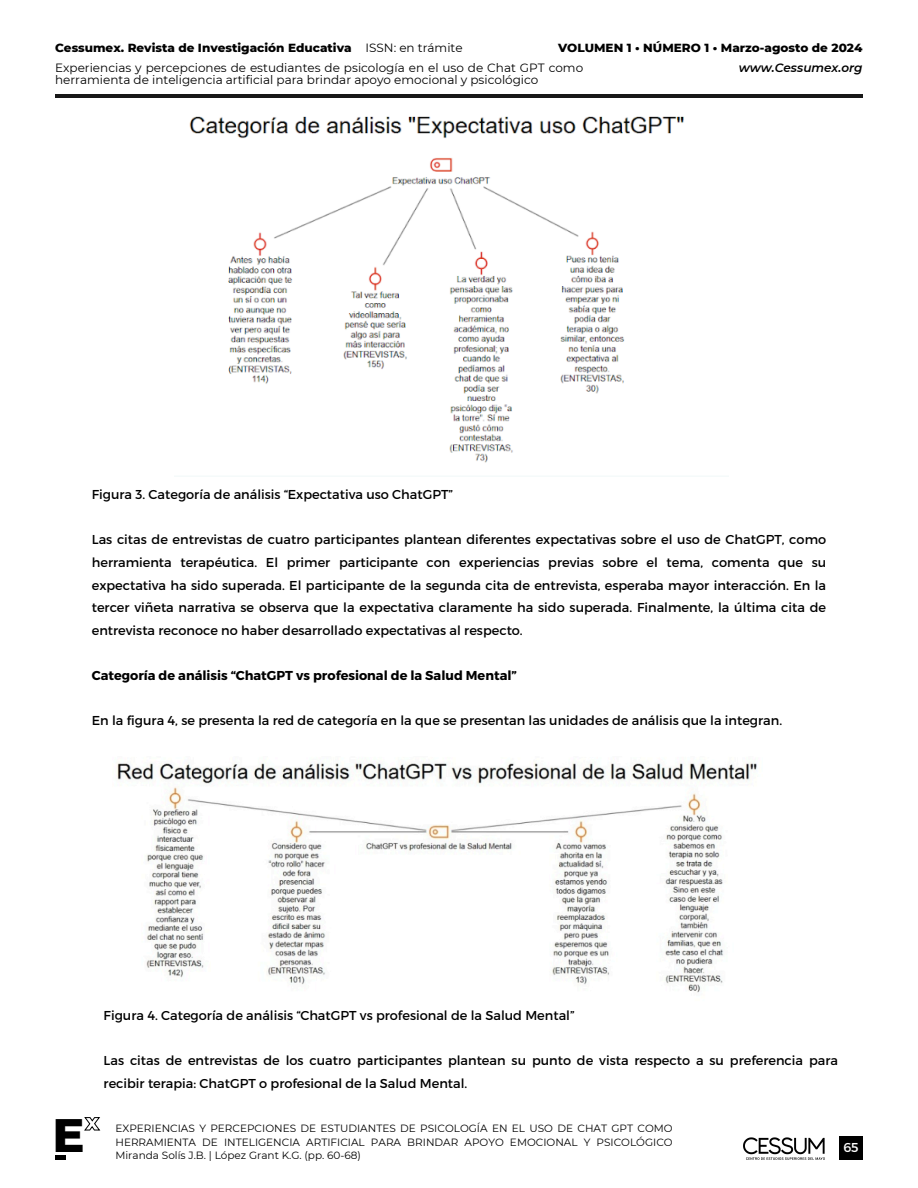
<style>
.page{position:relative;width:918px;height:1188px;background:#fff}
.page>*{position:absolute;margin:0;border:0;box-sizing:border-box;transform-origin:0 0}
.t1{font:800 47.85px "Montserrat";color:#000}
.t2{font:12.9px/22.6px "Montserrat";color:#000;text-align:justify}
.t3{font:700 12.9px "Montserrat";color:#000}
.t4{font:12.9px "Montserrat";color:#fff}
.t5{font:12px "Montserrat";color:#000}
.t6{font:800 12px "Montserrat";color:#000}
.t7{font:italic 600 12px "Montserrat";color:#000}
.t8{font:10.5px/13.2px "Montserrat";color:#000;text-align:justify}
</style>
<div class="page">
<hr style="left:55px;top:94px;width:807px;height:4px;background:#181818">
<hr style="left:56px;top:1156px;width:10px;height:4px;background:#000">
<div style="left:839px;top:1137px;width:23px;height:23px;background:#000"></div>
<img style="left:743px;top:1137px;width:82px;height:23px">
<img style="left:189px;top:116px;width:495px;height:347px">
<img style="left:117px;top:762px;width:640px;height:231px">
<svg style="left:84px;top:1117px;width:17px;height:14px"></svg>
<p class="t6" style="left:558px;top:40px;width:306px">VOLUMEN 1 • NÚMERO 1 • Marzo-agosto de 2024</p>
<h2 class="t6" style="left:55px;top:40px;width:298px">Cessumex. Revista de Investigación Educativa</h2>
<p class="t5" style="left:366px;top:40px;width:99px">ISSN: en trámite</p>
<h2 class="t5" style="left:55px;top:60px;width:530px">Experiencias y percepciones de estudiantes de psicología en el uso de Chat GPT como</h2>
<h2 class="t7" style="left:739px;top:60px;width:125px">www.Cessumex.org</h2>
<h2 class="t5" style="left:55px;top:72px;width:485px">herramienta de inteligencia artificial para brindar apoyo emocional y psicológico</h2>
<h1 class="t2" style="left:92px;top:483px;width:362px">Figura 3. Categoría de análisis “Expectativa uso ChatGPT”</h1>
<h2 class="t2" style="left:92px;top:528px;width:736px">Las citas de entrevistas de cuatro participantes plantean diferentes expectativas sobre el uso de ChatGPT, como herramienta terapéutica. El primer participante con experiencias previas sobre el tema, comenta que su expectativa ha sido superada. El participante de la segunda cita de entrevista, esperaba mayor interacción. En la tercer viñeta narrativa se observa que la expectativa claramente ha sido superada. Finalmente, la última cita de entrevista reconoce no haber desarrollado expectativas al respecto.</h2>
<p class="t3" style="left:92px;top:667px;width:427px">Categoría de análisis “ChatGPT vs profesional de la Salud Mental”</p>
<p class="t2" style="left:92px;top:708px;width:692px">En la figura 4, se presenta la red de categoría en la que se presentan las unidades de análisis que la integran.</p>
<h1 class="t1" style="left:52px;top:1106px;width:34px">E</h1>
<p class="t2" style="left:104px;top:1004px;width:472px">Figura 4. Categoría de análisis “ChatGPT vs profesional de la Salud Mental”</p>
<p class="t2" style="left:104px;top:1049px;width:736px">Las citas de entrevistas de los cuatro participantes plantean su punto de vista respecto a su preferencia para recibir terapia: ChatGPT o profesional de la Salud Mental.</p>
<p class="t8" style="left:115px;top:1122px;width:559px">EXPERIENCIAS Y PERCEPCIONES DE ESTUDIANTES DE PSICOLOGÍA EN EL USO DE CHAT GPT COMO HERRAMIENTA DE INTELIGENCIA ARTIFICIAL PARA BRINDAR APOYO EMOCIONAL Y PSICOLÓGICO Miranda Solís J.B. | López Grant K.G. (pp. 60-68)</p>
<h2 class="t4" style="left:843px;top:1139px;width:17px">65</h2>
</div>
